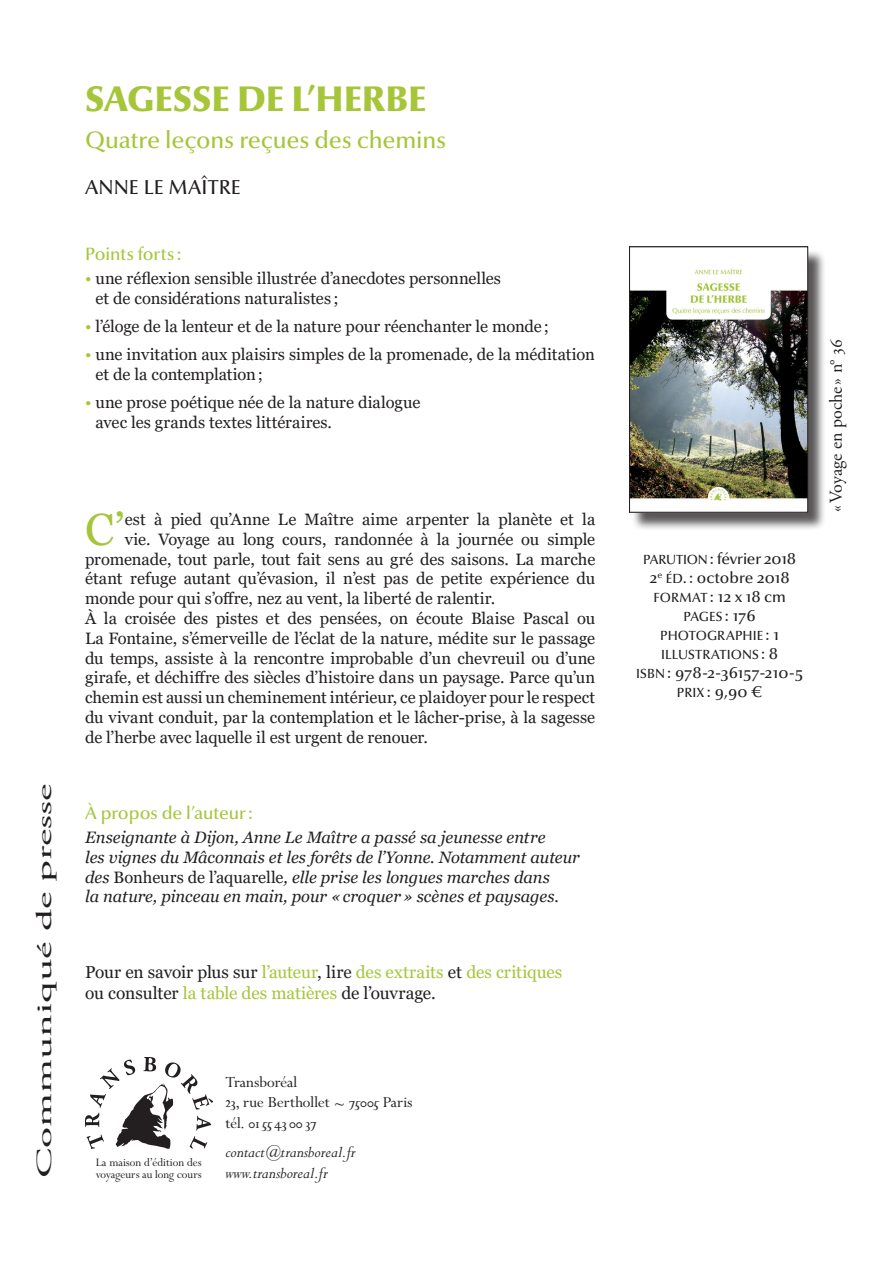
<style>
.page{position:relative;width:893px;height:1263px;background:#fff}
.page>*{position:absolute;margin:0;border:0;box-sizing:border-box;transform-origin:0 0}
.t1{font:45.15px "Georgia Pro";color:#a6c539}
.t2{font:900 36px "Optima Nova LT";color:#a6c539}
.t3{font:24px "Optima Nova LT Medium Os F";color:#a6c539}
.t4{font:21.6px "Adobe Garamond Pro";color:#231f20;scale:2 1}
.t5{font:20.4px "Optima Nova LT Medium Os F SC850";letter-spacing:.005em;color:#231f20}
.t6{font:18px "Optima Nova LT Medium Os F";color:#a6c539}
.t7{font:18px "Adobe Garamond Pro";letter-spacing:-.005em;color:#231f20}
.t8{font:17.25px/20.7px "Georgia Pro";letter-spacing:-.005em;color:#231f20}
.t9{font:17.25px/20.7px "Perpetua MT Pro";color:#231f20}
.t10{font:italic 17.25px "Perpetua MT Pro";color:#231f20}
.t11{font:16.5px/19.8px "Georgia Pro";color:#231f20}
.t12{font:italic 16.5px/19.8px "Georgia Pro";letter-spacing:-.005em;color:#231f20}
.t13{font:15.75px/18.9px "Optima Nova LT Medium Os F";color:#231f20;text-align:center}
.t14{font:13.35px/18.9px "Optima Nova LT Medium Os F SC850";letter-spacing:.005em;color:#231f20;text-align:center}
.t15{font:12.75px/12px "Perpetua MT Pro";color:#231f20}
.s1{color:#a6c539}
.s2{font-style:normal}
.s3{font-family:"Optima Nova LT Medium Os F SC850";font-size:13.35px}
.s4{font-family:"Optima Nova LT Medium Os F SC850"}
.s5{font-family:"Optima Nova LT Medium Os F";font-size:15.75px}
</style>
<div class="page">
<img style="left:86px;top:1058px;width:126px;height:90px">
<div style="left:632px;top:249px;width:194px;height:282px;background:#231f20;opacity:.75"></div>
<img style="left:631px;top:249px;width:175px;height:261px">
<div style="left:629px;top:247px;width:179px;height:265px;border:1px solid #231f20"></div>
<h2 class="t2" style="left:85px;top:78px;width:343px">SAGESSE DE L’HERBE</h2>
<h3 class="t3" style="left:85px;top:126px;width:362px">Quatre leçons reçues des chemins</h3>
<p class="t5" style="left:85px;top:176px;width:157px">ANNE LE MAÎTRE</p>
<p class="t6" style="left:85px;top:243px;width:98px">Points forts :</p>
<p class="t11" style="left:96px;top:269px;width:407px;text-indent:-10px"><span class="s1">•</span> une réflexion sensible illustrée d’anecdotes personnelles et de considérations naturalistes ;</p>
<p class="t11" style="left:85px;top:317px;width:466px"><span class="s1">•</span> l’éloge de la lenteur et de la nature pour réenchanter le monde ;</p>
<p class="t11" style="left:95px;top:345px;width:501px;text-indent:-10px"><span class="s1">•</span> une invitation aux plaisirs simples de la promenade, de la méditation et de la contemplation;</p>
<p class="t11" style="left:95px;top:393px;width:327px;text-indent:-10px"><span class="s1">•</span> une prose poétique née de la nature dialogue avec les grands textes littéraires.</p>
<h3 class="t4" style="left:31px;top:1178px;width:199px;rotate:-90deg">Communiqué de presse</h3>
<h1 class="t1" style="left:85px;top:503px;width:41px">C’</h1>
<p class="t11" style="left:125px;top:510px;width:472px">est à pied qu’Anne Le Maître aime arpenter la planète et la</p>
<p class="t11" style="left:125px;top:530px;width:472px">vie. Voyage au long cours, randonnée à la journée ou simple</p>
<p class="t11" style="left:85px;top:549px;width:512px">promenade, tout parle, tout fait sens au gré des saisons. La marche</p>
<p class="t11" style="left:85px;top:569px;width:512px">étant refuge autant qu’évasion, il n’est pas de petite expérience du</p>
<p class="t11" style="left:85px;top:589px;width:412px">monde pour qui s’offre, nez au vent, la liberté de ralentir.</p>
<p class="t11" style="left:85px;top:609px;width:512px">À la croisée des pistes et des pensées, on écoute Blaise Pascal ou</p>
<p class="t11" style="left:85px;top:629px;width:512px">La Fontaine, s’émerveille de l’éclat de la nature, médite sur le passage</p>
<p class="t11" style="left:85px;top:648px;width:512px">du temps, assiste à la rencontre improbable d’un chevreuil ou d’une</p>
<p class="t11" style="left:85px;top:668px;width:512px">girafe, et déchiffre des siècles d’histoire dans un paysage. Parce qu’un</p>
<p class="t11" style="left:85px;top:688px;width:512px">chemin est aussi un cheminement intérieur, ce plaidoyer pour le respect</p>
<p class="t11" style="left:85px;top:708px;width:512px">du vivant conduit, par la contemplation et le lâcher-prise, à la sagesse</p>
<p class="t11" style="left:85px;top:728px;width:344px">de l’herbe avec laquelle il est urgent de renouer.</p>
<p class="t6" style="left:85px;top:802px;width:170px">À propos de l’auteur:</p>
<p class="t12" style="left:85px;top:828px;width:496px">Enseignante à Dijon, Anne Le Maître a passé sa jeunesse entre<br>les vignes du Mâconnais et les forêts de l’Yonne. Notamment auteur des <span class="s2">Bonheurs de l’aquarelle</span>, elle prise les longues marches dans<br>la nature, pinceau en main, pour «croquer» scènes et paysages.</p>
<p class="t8" style="left:85px;top:963px;width:479px">Pour en savoir plus sur <span class="s1">l’auteur</span>, lire <span class="s1">des extraits</span> et <span class="s1">des critiques </span>ou consulter <span class="s1">la table des matières</span> de l’ouvrage.</p>
<p class="t15" style="left:96px;top:1156px;width:108px">La maison d’édition des voyageurs au long cours</p>
<p class="t9" style="left:225px;top:1071px;width:189px">Transboréal<br>23, rue Berthollet ~ 75005 Paris tél. 0155 43 00 37</p>
<p class="t10" style="left:225px;top:1142px;width:132px">contact@transboreal.fr</p>
<p class="t10" style="left:225px;top:1163px;width:104px">www.transboreal.fr</p>
<p class="t13" style="left:643px;top:550px;width:155px"><span class="s3">PARUTION</span>: février 2018<br>2<sup>e</sup> <span class="s3">ÉD</span><span class="s4">.</span>: octobre 2018<br><span class="s3">FORMAT</span> : 12 x 18 cm</p>
<p class="t14" style="left:660px;top:607px;width:121px">PAGES <span class="s5">: 176<br></span>PHOTOGRAPHIE <span class="s5">: 1<br></span>ILLUSTRATIONS <span class="s5">: 8</span></p>
<p class="t13" style="left:636px;top:663px;width:169px"><span class="s3">ISBN</span>: 978-2-36157-210-5<br><span class="s3">PRIX</span>: 9,90 €</p>
<p class="t7" style="left:825px;top:512px;width:174px;rotate:-90deg">«Voyage en poche» n° 36</p>
</div>
